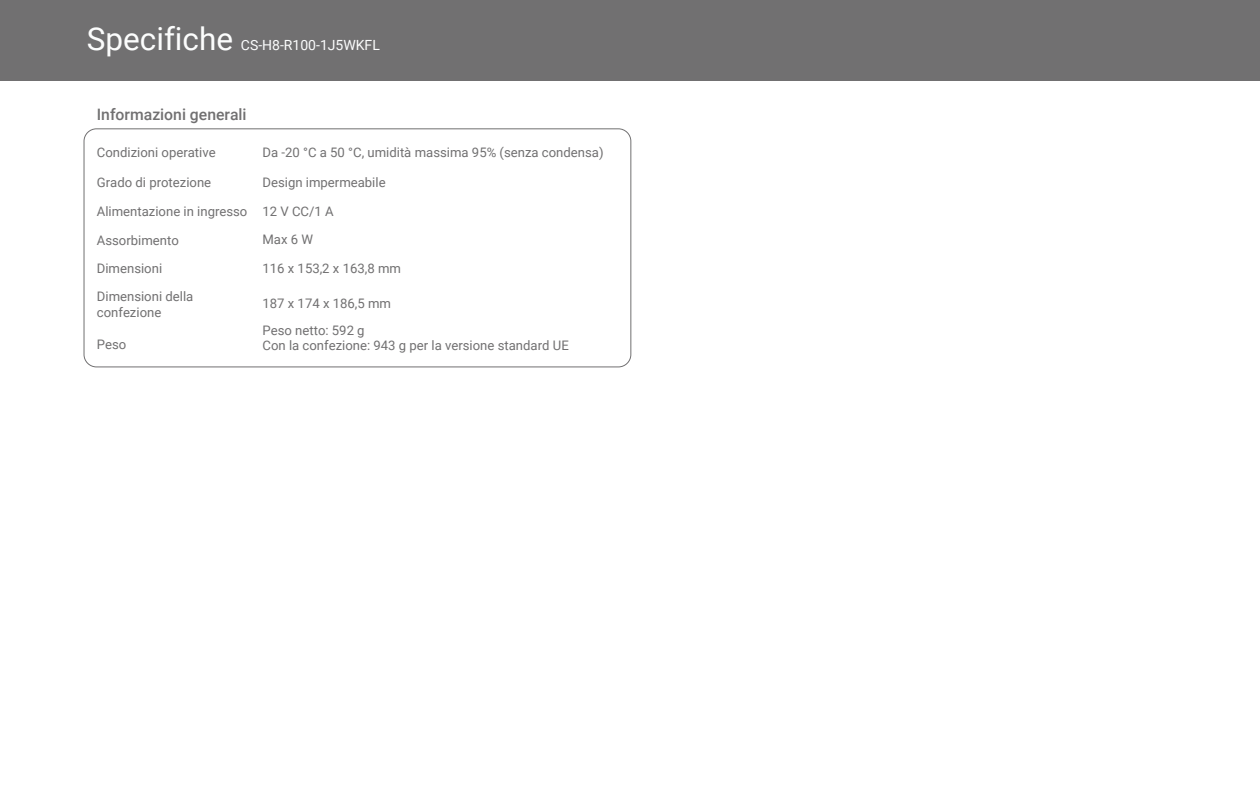
<style>
.page{position:relative;width:1260px;height:788px;background:#fff}
.page>*{position:absolute;margin:0;border:0;box-sizing:border-box;transform-origin:0 0}
.t1{font:31.5px "Roboto";color:#fcfdfd}
.t2{font:500 15.75px "Roboto";color:#717071}
.t3{font:14px "Roboto";color:#fcfdfd}
.t4{font:13.12px/15.8px "Roboto";color:#717071}
</style>
<div class="page">
<div style="left:0;top:0;width:1260px;height:80px;background:#717071"></div>
<div style="left:84px;top:128px;width:547px;height:239px;border:1px solid #717071;border-radius:12px"></div>
<h1 class="t1" style="left:87px;top:16px;width:148px">Specifiche</h1>
<p class="t3" style="left:241px;top:35px;width:141px">CS-H8-R100-1J5WKFL</p>
<p class="t2" style="left:97px;top:103px;width:151px">Informazioni generali</p>
<p class="t4" style="left:97px;top:144px;width:120px">Condizioni operative</p>
<p class="t4" style="left:263px;top:144px;width:343px">Da -20 °C a 50 °C, umidità massima 95% (senza condensa)</p>
<p class="t4" style="left:97px;top:174px;width:116px">Grado di protezione</p>
<p class="t4" style="left:263px;top:174px;width:125px">Design impermeabile</p>
<p class="t4" style="left:97px;top:196px;width:238px;line-height:28.6px">Alimentazione in ingresso 12 V CC/1 A<br>Assorbimento</p>
<p class="t4" style="left:263px;top:231px;width:52px">Max 6 W</p>
<p class="t4" style="left:97px;top:260px;width:67px">Dimensioni</p>
<p class="t4" style="left:263px;top:259px;width:140px">116 x 153,2 x 163,8 mm</p>
<p class="t4" style="left:97px;top:288px;width:98px">Dimensioni della confezione</p>
<p class="t4" style="left:263px;top:295px;width:130px">187 x 174 x 186,5 mm</p>
<p class="t4" style="left:97px;top:336px;width:31px">Peso</p>
<p class="t4" style="left:263px;top:321px;width:308px">Peso netto: 592 g<br>Con la confezione: 943 g per la versione standard UE</p>
</div>
